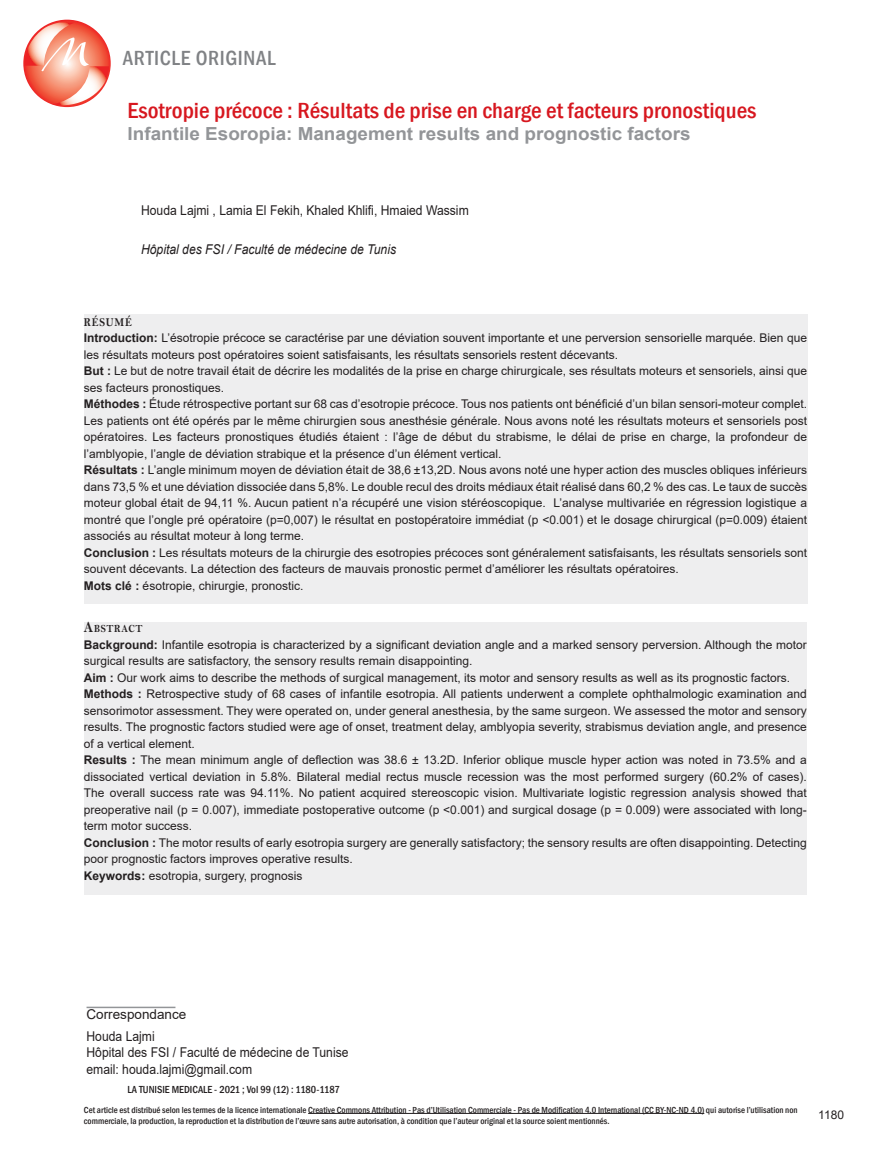
<style>
.page{position:relative;width:893px;height:1149px;background:#fff}
.page>*{position:absolute;margin:0;border:0;box-sizing:border-box;transform-origin:0 0}
.t1{font:500 condensed 22.5px "Franklin Gothic";color:#d7171f;scale:1.05 1}
.t2{font:500 condensed 21px "Franklin Gothic";letter-spacing:.03em;color:#808285}
.t3{font:700 18px "Arial";color:#939598;scale:1.05 1}
.t4{font:13.5px "Arial";color:#231f20;scale:.9 1}
.t5{font:italic 13.5px "Arial";color:#231f20;scale:.9 1}
.t6{font:13.5px "Arial";color:#231f20}
.t7{font:12px/16.5px "Arial";color:#231f20}
.t8{font:12px "Bell MT Bold";letter-spacing:.07em;color:#231f20;scale:.87 1}
.t9{font:10.95px "Bell MT Bold";letter-spacing:.07em;color:#231f20;scale:.87 1}
.t10{font:500 condensed 10.5px "Franklin Gothic";color:#231f20}
.t11{font:500 condensed 9px/10.8px "Franklin Gothic";color:#231f20}
.s1{font-weight:700}
.s2{font-size:15.6px}
</style>
<div class="page">
<hr style="left:87px;top:1006px;width:88px;height:1px;background:#939598">
<svg style="left:23px;top:20px;width:88px;height:87px"></svg>
<svg style="left:24px;top:23px;width:85px;height:82px"></svg>
<hr style="left:308px;top:1112px;width:396px;height:1px;background:#231f20">
<div style="left:84px;top:315px;width:723px;height:288px;background:#eeeeef"></div>
<div style="left:84px;top:622px;width:723px;height:272px;background:#eeeeef"></div>
<p class="t2" style="left:123px;top:44px;width:155px">ARTICLE ORIGINAL</p>
<p class="t1" style="left:128px;top:96px;width:600px">Esotropie précoce : Résultats de prise en charge et facteurs pronostiques</p>
<p class="t3" style="left:128px;top:120px;width:538px">Infantile Esoropia: Management results and prognostic factors</p>
<p class="t4" style="left:141px;top:201px;width:366px">Houda Lajmi , Lamia El Fekih, Khaled Khlifi, Hmaied Wassim</p>
<p class="t5" style="left:141px;top:240px;width:285px">Hôpital des FSI / Faculté de médecine de Tunis</p>
<p class="t8" style="left:84px;top:315px;width:57px">RÉSUMÉ</p>
<p class="t7" style="left:84px;top:329px;width:725px"><span class="s1">Introduction:</span> L’ésotropie précoce se caractérise par une déviation souvent importante et une perversion sensorielle marquée. Bien que les résultats moteurs post opératoires soient satisfaisants, les résultats sensoriels restent décevants.</p>
<p class="t7" style="left:84px;top:362px;width:725px"><span class="s1">But :</span> Le but de notre travail était de décrire les modalités de la prise en charge chirurgicale, ses résultats moteurs et sensoriels, ainsi que ses facteurs pronostiques.</p>
<p class="t7" style="left:84px;top:395px;width:725px;text-align:justify"><span class="s1">Méthodes :</span> Étude rétrospective portant sur 68 cas d’esotropie précoce. Tous nos patients ont bénéficié d’un bilan sensori-moteur complet.<br>Les patients ont été opérés par le même chirurgien sous anesthésie générale. Nous avons noté les résultats moteurs et sensoriels post opératoires. Les facteurs pronostiques étudiés étaient : l’âge de début du strabisme, le délai de prise en charge, la profondeur de l’amblyopie, l’angle de déviation strabique et la présence d’un élément vertical.</p>
<p class="t7" style="left:84px;top:461px;width:725px;text-align:justify"><span class="s1">Résultats :</span> L’angle minimum moyen de déviation était de 38,6 ±13,2D. Nous avons noté une hyper action des muscles obliques inférieurs dans 73,5 % et une déviation dissociée dans 5,8%. Le double recul des droits médiaux était réalisé dans 60,2 % des cas. Le taux de succès moteur global était de 94,11 %. Aucun patient n’a récupéré une vision stéréoscopique. L’analyse multivariée en régression logistique a montré que l’ongle pré opératoire (p=0,007) le résultat en postopératoire immédiat (p &lt;0.001) et le dosage chirurgical (p=0.009) étaient associés au résultat moteur à long terme.</p>
<p class="t7" style="left:84px;top:544px;width:725px"><span class="s1">Conclusion :</span> Les résultats moteurs de la chirurgie des esotropies précoces sont généralement satisfaisants, les résultats sensoriels sont souvent décevants. La détection des facteurs de mauvais pronostic permet d’améliorer les résultats opératoires.</p>
<p class="t7" style="left:84px;top:577px;width:221px"><span class="s1">Mots clé :</span> ésotropie, chirurgie, pronostic.</p>
<p class="t9" style="left:84px;top:622px;width:69px"><span class="s2">A</span>BSTRACT</p>
<p class="t7" style="left:84px;top:636px;width:724px"><span class="s1">Background:</span> Infantile esotropia is characterized by a significant deviation angle and a marked sensory perversion. Although the motor surgical results are satisfactory, the sensory results remain disappointing.</p>
<p class="t7" style="left:84px;top:669px;width:708px"><span class="s1">Aim :</span> Our work aims to describe the methods of surgical management, its motor and sensory results as well as its prognostic factors.</p>
<p class="t7" style="left:84px;top:685px;width:724px;text-align:justify"><span class="s1">Methods :</span> Retrospective study of 68 cases of infantile esotropia. All patients underwent a complete ophthalmologic examination and sensorimotor assessment. They were operated on, under general anesthesia, by the same surgeon. We assessed the motor and sensory results. The prognostic factors studied were age of onset, treatment delay, amblyopia severity, strabismus deviation angle, and presence of a vertical element.</p>
<p class="t7" style="left:84px;top:751px;width:724px;text-align:justify"><span class="s1">Results :</span> The mean minimum angle of deflection was 38.6 ± 13.2D. Inferior oblique muscle hyper action was noted in 73.5% and a dissociated vertical deviation in 5.8%. Bilateral medial rectus muscle recession was the most performed surgery (60.2% of cases).<br>The overall success rate was 94.11%. No patient acquired stereoscopic vision. Multivariate logistic regression analysis showed that preoperative nail (p = 0.007), immediate postoperative outcome (p &lt;0.001) and surgical dosage (p = 0.009) were associated with long&shy;term motor success.</p>
<p class="t7" style="left:84px;top:834px;width:724px"><span class="s1">Conclusion :</span> The motor results of early esotropia surgery are generally satisfactory; the sensory results are often disappointing. Detecting poor prognostic factors improves operative results.</p>
<p class="t7" style="left:84px;top:867px;width:220px"><span class="s1">Keywords:</span> esotropia, surgery, prognosis</p>
<p class="t6" style="left:87px;top:1004px;width:101px">Correspondance</p>
<p class="t4" style="left:87px;top:1026px;width:77px">Houda Lajmi</p>
<p class="t4" style="left:87px;top:1042px;width:293px">Hôpital des FSI / Faculté de médecine de Tunise</p>
<p class="t4" style="left:87px;top:1059px;width:185px">email: houda.lajmi@gmail.com</p>
<p class="t11" style="left:84px;top:1103px;width:715px">Cet article est distribué selon les termes de la licence internationale Creative Commons Attribution - Pas d’Utilisation Commerciale - Pas de Modification 4.0 International (CC BY-NC-ND 4.0) qui autorise l’utilisation non commerciale, la production, la reproduction et la distribution de l’œuvre sans autre autorisation, à condition que l’auteur original et la source soient mentionnés.</p>
<p class="t10" style="left:128px;top:1081px;width:214px">LA TUNISIE MEDICALE - 2021 ; Vol 99 (12) : 1180-1187</p>
<p class="t7" style="left:818px;top:1106px;width:27px">1180</p>
</div>
